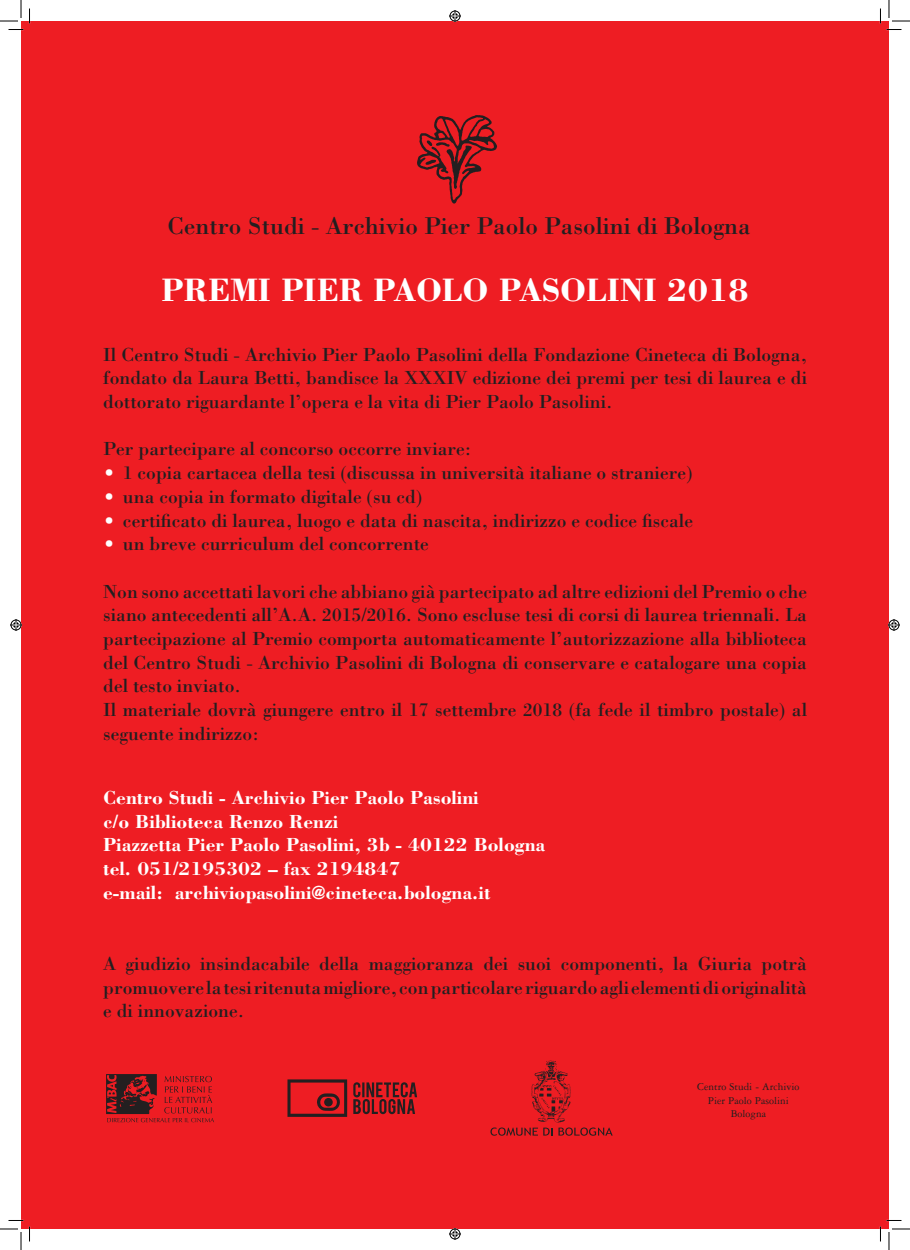
<style>
.page{position:relative;width:910px;height:1250px;background:#fff}
.page>*{position:absolute;margin:0;border:0;box-sizing:border-box;transform-origin:0 0}
.t1{font:700 33.5px "Bodoni Std";color:#fff}
.t2{font:25.1px "Bodoni Std";color:#231f20}
.t3{font:19.5px/23.7px "Bodoni Std";color:#231f20;text-align:justify}
.t4{font:700 19.5px/23.7px "Bodoni Std";color:#fff}
.t5{font:11.2px/13.4px "Garamond 3 LT Std";color:#231f20;text-align:center}
.s1{color:#fff}
</style>
<div class="page">
<div style="left:21px;top:21px;width:867px;height:1208px;background:#ee1d23"></div>
<svg style="left:490px;top:1060px;width:122px;height:75px"></svg>
<svg style="left:287px;top:1079px;width:130px;height:38px"></svg>
<svg style="left:106px;top:1074px;width:108px;height:48px"></svg>
<img style="left:417px;top:115px;width:80px;height:89px">
<svg style="left:0;top:0;width:30px;height:30px"></svg>
<svg style="left:0;top:1219px;width:30px;height:31px"></svg>
<svg style="left:879px;top:0;width:30px;height:30px"></svg>
<svg style="left:879px;top:1219px;width:30px;height:31px"></svg>
<svg style="left:449px;top:10px;width:12px;height:12px"></svg>
<svg style="left:449px;top:1228px;width:12px;height:12px"></svg>
<svg style="left:10px;top:619px;width:12px;height:12px"></svg>
<svg style="left:888px;top:619px;width:11px;height:12px"></svg>
<p class="t2" style="left:167px;top:210px;width:584px">Centro Studi - Archivio Pier Paolo Pasolini di Bologna</p>
<h1 class="t1" style="left:161px;top:269px;width:589px">PREMI PIER PAOLO PASOLINI 2018</h1>
<p class="t3" style="left:103px;top:342px;width:705px">Il Centro Studi - Archivio Pier Paolo Pasolini della Fondazione Cineteca di Bologna, fondato da Laura Betti, bandisce la XXXIV edizione dei premi per tesi di laurea e di dottorato riguardante l’opera e la vita di Pier Paolo Pasolini.</p>
<p class="t3" style="left:103px;top:437px;width:369px">Per partecipare al concorso occorre inviare:</p>
<p class="t3" style="left:103px;top:460px;width:590px"><span class="s1">•</span> 1 copia cartacea della tesi (discussa in università italiane o straniere)</p>
<p class="t3" style="left:103px;top:484px;width:321px"><span class="s1">•</span> una copia in formato digitale (su cd)</p>
<p class="t3" style="left:103px;top:508px;width:591px"><span class="s1">•</span> certificato di laurea, luogo e data di nascita, indirizzo e codice fiscale</p>
<p class="t3" style="left:103px;top:531px;width:327px"><span class="s1">•</span> un breve curriculum del concorrente</p>
<p class="t3" style="left:103px;top:579px;width:705px;text-align:left">Non sono accettati lavori che abbiano già partecipato ad altre edizioni del Premio o che siano antecedenti all’A.A. 2015/2016. Sono escluse tesi di corsi di laurea triennali. La partecipazione al Premio comporta automaticamente l’autorizzazione alla biblioteca del Centro Studi - Archivio Pasolini di Bologna di conservare e catalogare una copia del testo inviato.<br>Il materiale dovrà giungere entro il 17 settembre 2018 (fa fede il timbro postale) al seguente indirizzo:</p>
<p class="t4" style="left:103px;top:785px;width:443px">Centro Studi - Archivio Pier Paolo Pasolini<br>c/o Biblioteca Renzo Renzi<br>Piazzetta Pier Paolo Pasolini, 3b - 40122 Bologna tel. 051/2195302 – fax 2194847<br>e-mail: archiviopasolini@cineteca.bologna.it</p>
<p class="t3" style="left:103px;top:951px;width:705px">A giudizio insindacabile della maggioranza dei suoi componenti, la Giuria potrà promuovere la tesi ritenuta migliore, con particolare riguardo agli elementi di originalità e di innovazione.</p>
<p class="t5" style="left:697px;top:1080px;width:104px">Centro Studi - Archivio<br>Pier Paolo Pasolini<br>Bologna</p>
</div>
